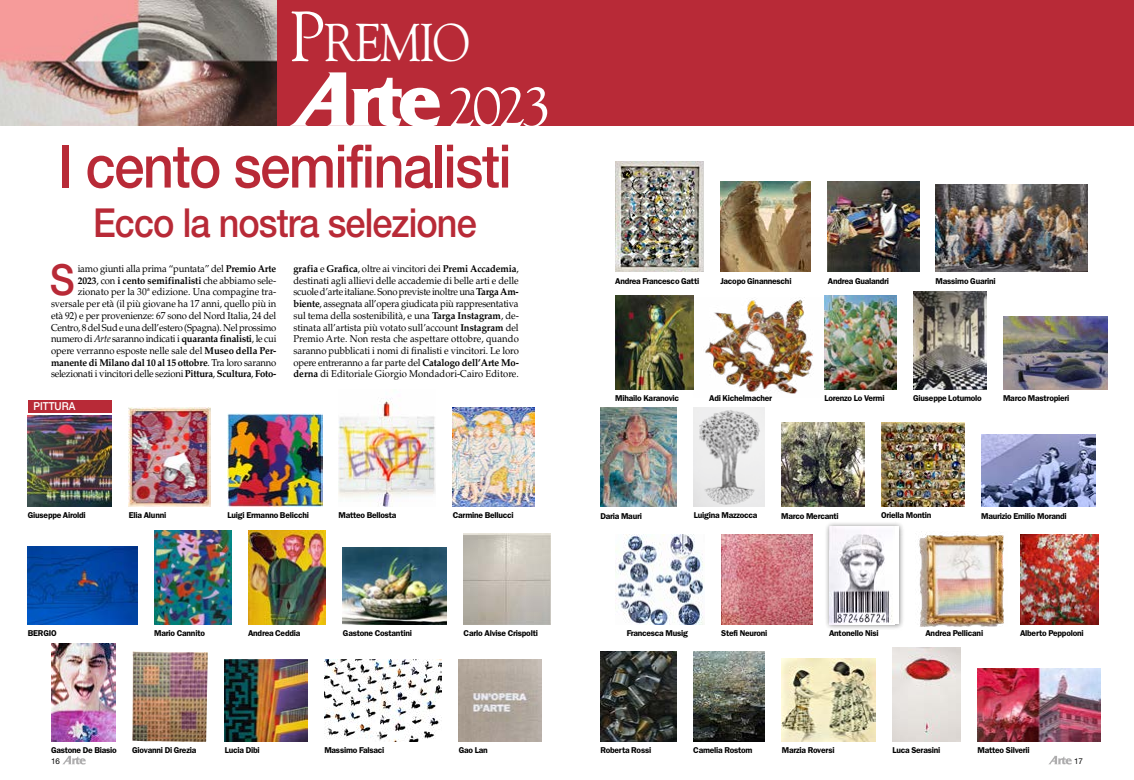
<style>
.page{position:relative;width:1134px;height:780px;background:#fff}
.page>*{position:absolute;margin:0;border:0;box-sizing:border-box;transform-origin:0 0}
.t1{font:500 60px "Helvetica Neue LT Std";letter-spacing:-.025em;color:#b82a37;scale:.9 1}
.t2{font:56.3px "Goudy Std";color:#fff;scale:1.05 1}
.t3{font:52.9px "Goudy Std";letter-spacing:-.05em;color:#fff;scale:.9 1}
.t4{font:500 42.8px "Helvetica Neue LT Std";color:#b82a37;scale:.9 1}
.t5{font:500 40px "Helvetica Neue LT Std";letter-spacing:-.025em;color:#b82a37;scale:.9 1}
.t6{font:500 11px "Helvetica Neue LT Std";color:#fff;scale:.9 1}
.t7{font:10px/11.7px "Palatino LT Std";letter-spacing:-.015em;color:#000;text-align:right;scale:.95 1}
.t8{font:600 8.5px "ITC Franklin Gothic Std";letter-spacing:-.025em;color:#000}
.t9{font:8px "Helvetica Neue LT Std";color:#000}
.s1{font-size:70.4px}
.s2{font-weight:700}
.s3{font-style:italic}
</style>
<div class="page">
<div style="left:0;top:0;width:1134px;height:125px;background:#b82a37"></div>
<img style="left:0;top:0;width:276px;height:125px">
<img style="left:28px;top:415px;width:84px;height:91px">
<img style="left:828px;top:181px;width:91px;height:91px">
<img style="left:129px;top:407px;width:82px;height:99px">
<img style="left:881px;top:423px;width:83px;height:84px">
<img style="left:935px;top:184px;width:153px;height:88px">
<img style="left:228px;top:413px;width:94px;height:94px">
<img style="left:615px;top:295px;width:79px;height:94px">
<img style="left:338px;top:399px;width:98px;height:107px">
<img style="left:453px;top:407px;width:82px;height:99px">
<img style="left:615px;top:534px;width:89px;height:90px">
<img style="left:824px;top:295px;width:72px;height:94px">
<img style="left:913px;top:292px;width:73px;height:97px">
<img style="left:28px;top:546px;width:109px;height:78px">
<img style="left:459px;top:659px;width:82px;height:82px">
<img style="left:1003px;top:316px;width:105px;height:73px">
<img style="left:154px;top:530px;width:77px;height:94px">
<img style="left:781px;top:422px;width:83px;height:85px">
<img style="left:248px;top:530px;width:78px;height:94px">
<img style="left:981px;top:434px;width:114px;height:73px">
<img style="left:343px;top:547px;width:104px;height:77px">
<img style="left:464px;top:533px;width:87px;height:91px">
<img style="left:600px;top:651px;width:76px;height:90px">
<div style="left:824px;top:521px;width:80px;height:109px;background:#000;opacity:.5"></div>
<div style="left:829px;top:526px;width:69px;height:98px;background:#fff"></div>
<img style="left:829px;top:526px;width:64px;height:98px">
<img style="left:693px;top:651px;width:72px;height:90px">
<img style="left:919px;top:531px;width:85px;height:96px">
<img style="left:51px;top:643px;width:64px;height:98px">
<img style="left:782px;top:658px;width:93px;height:83px">
<img style="left:1020px;top:534px;width:78px;height:90px">
<img style="left:132px;top:651px;width:76px;height:90px">
<img style="left:225px;top:659px;width:82px;height:82px">
<img style="left:892px;top:647px;width:68px;height:94px">
<img style="left:324px;top:659px;width:118px;height:82px">
<img style="left:977px;top:668px;width:123px;height:73px">
<img style="left:615px;top:161px;width:88px;height:111px">
<img style="left:694px;top:407px;width:70px;height:100px">
<img style="left:721px;top:534px;width:91px;height:90px">
<img style="left:720px;top:181px;width:91px;height:91px">
<img style="left:600px;top:407px;width:77px;height:100px">
<img style="left:705px;top:298px;width:121px;height:96px">
<div style="left:28px;top:400px;width:84px;height:12px;background:#b82a37"></div>
<svg style="left:290px;top:72px;width:150px;height:54px"></svg>
<svg style="left:1049px;top:755px;width:23px;height:9px"></svg>
<svg style="left:63px;top:755px;width:23px;height:9px"></svg>
<h3 class="t3" style="left:289px;top:10px;width:202px"><span class="s1">P</span>REMIO</h3>
<h2 class="t2" style="left:447px;top:72px;width:101px">2023</h2>
<h1 class="t1" style="left:58px;top:130px;width:505px">I cento semifinalisti</h1>
<h3 class="t5" style="left:93px;top:199px;width:428px">Ecco la nostra selezione</h3>
<h3 class="t4" style="left:50px;top:254px;width:29px">S</h3>
<p class="t7" style="left:51px;top:263px;width:239px">iamo giunti alla prima “puntata” del <span class="s2">Premio Arte<br>2023</span>, con <span class="s2">i cento semifinalisti</span> che abbiamo sele&shy;zionato per la 30ª edizione. Una compagine tra&shy;sversale per età (il più giovane ha 17 anni, quello più in età 92) e per provenienze: 67 sono del Nord Italia, 24 del Centro, 8 del Sud e una dell’estero (Spagna). Nel prossimo numero di <span class="s3">Arte</span> saranno indicati i <span class="s2">quaranta finalisti</span>, le cui opere verranno esposte nelle sale del <span class="s2">Museo della Per&shy;manente di Milano dal 10 al 15 ottobre</span>. Tra loro saranno selezionati i vincitori delle sezioni <span class="s2">Pittura</span>, <span class="s2">Scultura</span>, <span class="s2">Foto-</span></p>
<p class="t7" style="left:293px;top:263px;width:239px;text-align:justify"><span class="s2">grafia</span> e <span class="s2">Grafica</span>, oltre ai vincitori dei <span class="s2">Premi Accademia</span>, destinati agli allievi delle accademie di belle arti e delle scuole d’arte italiane. Sono previste inoltre una <span class="s2">Targa Am&shy;biente</span>, assegnata all’opera giudicata più rappresentativa sul tema della sostenibilità, e una <span class="s2">Targa Instagram</span>, de&shy;stinata all’artista più votato sull’account <span class="s2">Instagram</span> del Premio Arte. Non resta che aspettare ottobre, quando saranno pubblicati i nomi di finalisti e vincitori. Le loro opere entreranno a far parte del <span class="s2">Catalogo dell’Arte Mo&shy;derna</span> di Editoriale Giorgio Mondadori-Cairo Editore.</p>
<p class="t6" style="left:33px;top:400px;width:48px">PITTURA</p>
<p class="t8" style="left:615px;top:276px;width:86px">Andrea Francesco Gatti</p>
<p class="t8" style="left:720px;top:276px;width:73px">Jacopo Ginanneschi</p>
<p class="t8" style="left:828px;top:276px;width:63px">Andrea Gualandri</p>
<p class="t8" style="left:935px;top:276px;width:62px">Massimo Guarini</p>
<p class="t8" style="left:615px;top:393px;width:65px">Mihailo Karanovic</p>
<p class="t8" style="left:709px;top:393px;width:64px">Adi Kichelmacher</p>
<p class="t8" style="left:824px;top:393px;width:62px">Lorenzo Lo Vermi</p>
<p class="t8" style="left:913px;top:393px;width:70px">Giuseppe Lotumolo</p>
<p class="t8" style="left:1003px;top:393px;width:68px">Marco Mastropieri</p>
<p class="t8" style="left:28px;top:510px;width:60px">Giuseppe Airoldi</p>
<p class="t8" style="left:129px;top:510px;width:39px">Elia Alunni</p>
<p class="t8" style="left:881px;top:510px;width:52px">Oriella Montin</p>
<p class="t8" style="left:228px;top:510px;width:83px">Luigi Ermanno Belicchi</p>
<p class="t8" style="left:338px;top:510px;width:60px">Matteo Bellosta</p>
<p class="t8" style="left:453px;top:510px;width:63px">Carmine Bellucci</p>
<p class="t8" style="left:694px;top:510px;width:65px">Luigina Mazzocca</p>
<p class="t8" style="left:781px;top:511px;width:59px">Marco Mercanti</p>
<p class="t8" style="left:600px;top:511px;width:43px">Daria Mauri</p>
<p class="t8" style="left:981px;top:511px;width:87px">Maurizio Emilio Morandi</p>
<p class="t8" style="left:28px;top:627px;width:30px">BERGIO</p>
<p class="t8" style="left:154px;top:627px;width:52px">Mario Cannito</p>
<p class="t8" style="left:248px;top:627px;width:54px">Andrea Ceddia</p>
<p class="t8" style="left:343px;top:627px;width:70px">Gastone Costantini</p>
<p class="t8" style="left:464px;top:627px;width:76px">Carlo Alvise Crispolti</p>
<p class="t8" style="left:627px;top:628px;width:63px">Francesca Musig</p>
<p class="t8" style="left:721px;top:628px;width:48px">Stefi Neuroni</p>
<p class="t8" style="left:829px;top:628px;width:51px">Antonello Nisi</p>
<p class="t8" style="left:925px;top:628px;width:59px">Andrea Pellicani</p>
<p class="t8" style="left:1020px;top:627px;width:65px">Alberto Peppoloni</p>
<p class="t8" style="left:51px;top:745px;width:67px">Gastone De Biasio</p>
<p class="t8" style="left:782px;top:744px;width:54px">Marzia Roversi</p>
<p class="t8" style="left:600px;top:744px;width:52px">Roberta Rossi</p>
<p class="t8" style="left:693px;top:744px;width:61px">Camelia Rostom</p>
<p class="t8" style="left:132px;top:745px;width:66px">Giovanni Di Grezia</p>
<p class="t8" style="left:225px;top:745px;width:36px">Lucia Dibi</p>
<p class="t8" style="left:324px;top:745px;width:62px">Massimo Falsaci</p>
<p class="t8" style="left:892px;top:745px;width:49px">Luca Serasini</p>
<p class="t8" style="left:977px;top:744px;width:54px">Matteo Silverii</p>
<p class="t8" style="left:459px;top:745px;width:30px">Gao Lan</p>
<p class="t9" style="left:51px;top:756px;width:10px">16</p>
<p class="t9" style="left:1074px;top:756px;width:10px">17</p>
</div>
